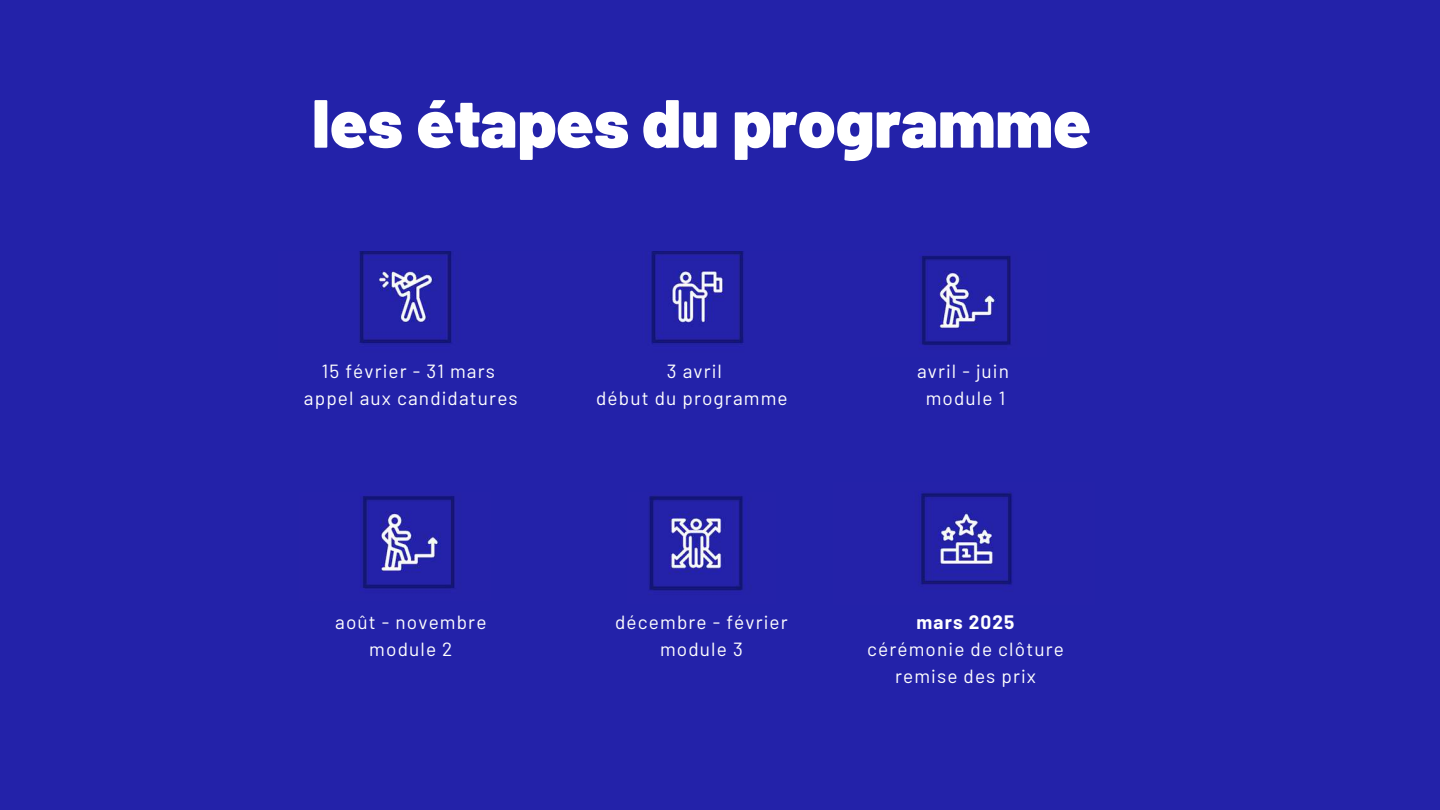
<style>
.page{position:relative;width:1440px;height:810px;background:#2322a9}
.page>*{position:absolute;margin:0;border:0;box-sizing:border-box;transform-origin:0 0}
.t1{font:900 68px "Barlow";color:#fff}
.t2{font:19px/26.9px "Barlow";letter-spacing:.06em;color:#fff;text-align:center}
.t3{font:700 19px "Barlow";letter-spacing:.06em;color:#fff}
</style>
<div class="page">
<img style="left:359px;top:251px;width:385px;height:93px">
<img style="left:648px;top:495px;width:96px;height:100px">
<img style="left:919px;top:491px;width:94px;height:95px">
<img style="left:920px;top:251px;width:91px;height:96px">
<img style="left:360px;top:495px;width:95px;height:95px">
<h1 class="t1" style="left:312px;top:80px;width:780px">les étapes du programme</h1>
<p class="t2" style="left:304px;top:357px;width:215px">15 février - 31 mars appel aux candidatures</p>
<p class="t2" style="left:596px;top:357px;width:193px">3 avril<br>début du programme</p>
<p class="t2" style="left:917px;top:357px;width:93px">avril - juin module 1</p>
<p class="t2" style="left:335px;top:608px;width:153px">août - novembre module 2</p>
<p class="t2" style="left:615px;top:608px;width:174px">décembre - février module 3</p>
<p class="t3" style="left:917px;top:610px;width:100px">mars 2025</p>
<p class="t2" style="left:867px;top:635px;width:198px">cérémonie de clôture remise des prix</p>
</div>
